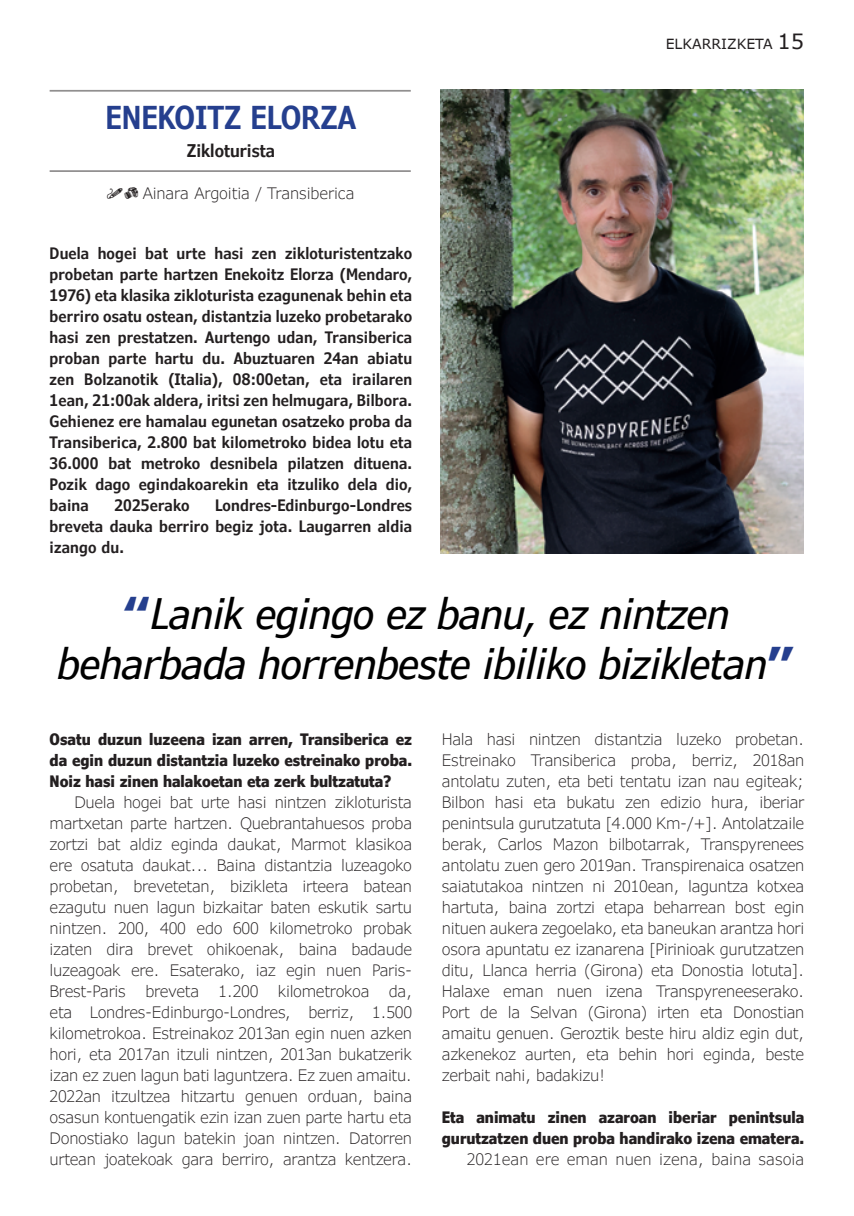
<style>
.page{position:relative;width:854px;height:1216px;background:#fff}
.page>*{position:absolute;margin:0;border:0;box-sizing:border-box;transform-origin:0 0}
.t1{font:italic condensed 42px "Verdana Pro";letter-spacing:-.01em;color:#000}
.t2{font:600 condensed 31.5px "Verdana Pro";color:#253f8e}
.t3{font:600 condensed 17.5px "Verdana Pro";color:#231f20}
.t4{font:300 15.75px/21px "Verdana Pro";letter-spacing:-.02em;color:#231f20;text-align:justify}
.t5{font:600 condensed 15.75px/21px "Verdana Pro";letter-spacing:.01em;color:#231f20;text-align:justify}
.t6{font:700 condensed 15.75px/21px "Verdana Pro";color:#231f20;text-align:justify}
.t7{font:300 15.75px "Verdana Pro";color:#231f20}
.t8{font:14px "Verdana Pro";color:#231f20}
.s1{font-family:"Kamera Dings";font-weight:400}
.s2{font-size:21px}
.s3{font-weight:900;font-style:normal;font-stretch:normal;color:#253f8e}
</style>
<div class="page">
<img style="left:440px;top:90px;width:362px;height:464px">
<hr style="left:50px;top:170px;width:360px;height:2px;background:#231f20">
<hr style="left:50px;top:90px;width:360px;height:2px;background:#231f20">
<p class="t2" style="left:106px;top:97px;width:252px">ENEKOITZ ELORZA</p>
<p class="t3" style="left:187px;top:139px;width:90px">Zikloturista</p>
<p class="t4" style="left:123px;top:183px;width:232px"><span class="s1">l</span> Ainara Argoitia / Transiberica</p>
<p class="t5" style="left:50px;top:242px;width:364px">Duela hogei bat urte hasi zen zikloturistentzako probetan parte hartzen Enekoitz Elorza (Mendaro, 1976) eta klasika zikloturista ezagunenak behin eta berriro osatu ostean, distantzia luzeko probetarako hasi zen prestatzen. Aurtengo udan, Transiberica proban parte hartu du. Abuztuaren 24an abiatu zen Bolzanotik (Italia), 08:00etan, eta irailaren 1ean, 21:00ak aldera, iritsi zen helmugara, Bilbora.<br>Gehienez ere hamalau egunetan osatzeko proba da Transiberica, 2.800 bat kilometroko bidea lotu eta 36.000 bat metroko desnibela pilatzen dituena.<br>Pozik dago egindakoarekin eta itzuliko dela dio, baina</p>
<p class="t5" style="left:50px;top:494px;width:364px;text-indent:165px">Londres-Edinburgo-Londres breveta dauka berriro begiz jota. Laugarren aldia izango du.</p>
<p class="t5" style="left:114px;top:494px;width:77px">2025erako</p>
<p class="t8" style="left:665px;top:35px;width:140px">ELKARRIZKETA <span class="s2">15</span></p>
<p class="t1" style="left:123px;top:586px;width:608px"><span class="s3">“</span>Lanik egingo ez banu, ez nintzen</p>
<p class="t1" style="left:57px;top:637px;width:738px">beharbada horrenbeste ibiliko bizikletan<span class="s3">”</span></p>
<p class="t6" style="left:50px;top:728px;width:364px">Osatu duzun luzeena izan arren, Transiberica ez da egin duzun distantzia luzeko estreinako proba.<br>Noiz hasi zinen halakoetan eta zerk bultzatuta?</p>
<p class="t4" style="left:50px;top:792px;width:364px;text-indent:25px">Duela hogei bat urte hasi nintzen zikloturista martxetan parte hartzen. Quebrantahuesos proba zortzi bat aldiz eginda daukat, Marmot klasikoa ere osatuta daukat... Baina distantzia luzeagoko probetan, brevetetan, bizikleta irteera batean ezagutu nuen lagun bizkaitar baten eskutik sartu nintzen. 200, 400 edo 600 kilometroko probak izaten dira brevet ohikoenak, baina badaude luzeagoak ere. Esaterako, iaz egin nuen Paris-Brest-Paris breveta 1.200 kilometrokoa da, eta Londres-Edinburgo-Londres, berriz, 1.500 kilometrokoa. Estreinakoz 2013an egin nuen azken hori, eta 2017an itzuli nintzen, 2013an bukatzerik izan ez zuen lagun bati laguntzera. Ez zuen amaitu.<br>2022an itzultzea hitzartu genuen orduan, baina osasun kontuengatik ezin izan zuen parte hartu eta Donostiako lagun batekin joan nintzen. Datorren urtean joatekoak gara berriro, arantza kentzera.</p>
<p class="t4" style="left:441px;top:729px;width:364px">Hala hasi nintzen distantzia luzeko probetan.<br>Estreinako Transiberica proba, berriz, 2018an antolatu zuten, eta beti tentatu izan nau egiteak; Bilbon hasi eta bukatu zen edizio hura, iberiar penintsula gurutzatuta [4.000 Km-/+]. Antolatzaile berak, Carlos Mazon bilbotarrak, Transpyrenees antolatu zuen gero 2019an. Transpirenaica osatzen saiatutakoa nintzen ni 2010ean, laguntza kotxea hartuta, baina zortzi etapa beharrean bost egin nituen aukera zegoelako, eta baneukan arantza hori osora apuntatu ez izanarena [Pirinioak gurutzatzen ditu, Llanca herria (Girona) eta Donostia lotuta].<br>Halaxe eman nuen izena Transpyreneeserako.<br>Port de la Selvan (Girona) irten eta Donostian amaitu genuen. Geroztik beste hiru aldiz egin dut, azkenekoz aurten, eta behin hori eginda, beste zerbait nahi, badakizu!</p>
<p class="t6" style="left:441px;top:1106px;width:364px">Eta animatu zinen azaroan iberiar penintsula gurutzatzen duen proba handirako izena ematera.</p>
<p class="t7" style="left:466px;top:1149px;width:339px">2021ean ere eman nuen izena, baina sasoia</p>
</div>
